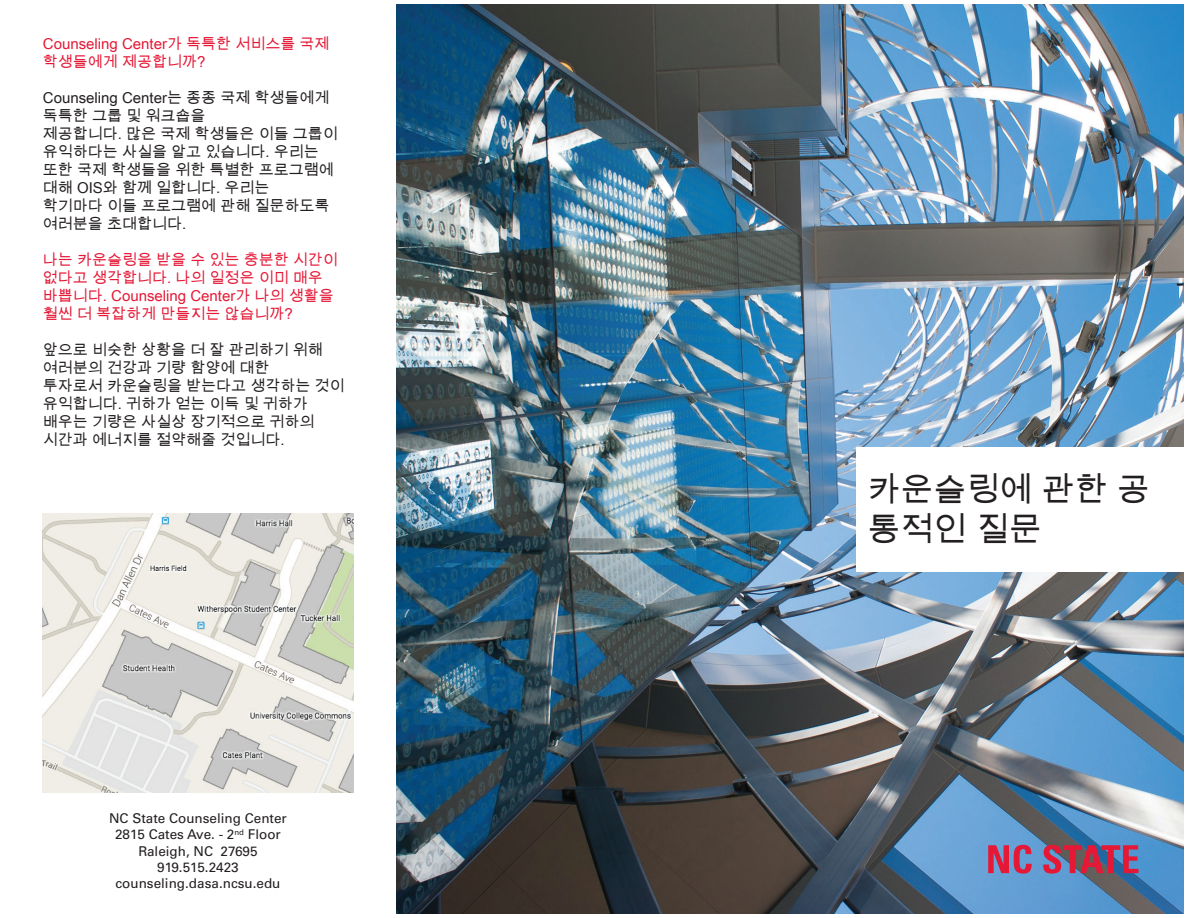
<style>
.page{position:relative;width:1188px;height:918px;background:#fff}
.page>*{position:absolute;margin:0;border:0;box-sizing:border-box;transform-origin:0 0}
.t1{font:33px/39.6px "Arial Unicode MS";color:#231f20}
.t2{font:15px/18px "Arial Unicode MS";color:#231f20}
.t3{font:15px/18px "Arial Unicode MS";color:#e51836}
.t4{font:13.5px/16.2px "Univers LT Std";color:#231f20;text-align:center}
</style>
<div class="page">
<img style="left:396px;top:4px;width:788px;height:910px">
<svg style="left:988px;top:845px;width:44px;height:29px"></svg>
<svg style="left:1043px;top:845px;width:95px;height:29px"></svg>
<div style="left:857px;top:447px;width:331px;height:125px;background:#fff"></div>
<img style="left:43px;top:514px;width:310px;height:278px">
<p class="t3" style="left:43px;top:35px;width:288px">Counseling Center가 독특한 서비스를 국제 학생들에게 제공합니까?</p>
<p class="t2" style="left:43px;top:89px;width:297px">Counseling Center는 종종 국제 학생들에게 독특한 그룹 및 워크숍을<br>제공합니다. 많은 국제 학생들은 이들 그룹이 유익하다는 사실을 알고 있습니다. 우리는 또한 국제 학생들을 위한 특별한 프로그램에 대해 OIS와 함께 일합니다. 우리는<br>학기마다 이들 프로그램에 관해 질문하도록 여러분을 초대합니다.</p>
<p class="t3" style="left:43px;top:251px;width:297px">나는 카운슬링을 받을 수 있는 충분한 시간이 없다고 생각합니다. 나의 일정은 이미 매우 바쁩니다. Counseling Center가 나의 생활을 훨씬 더 복잡하게 만들지는 않습니까?</p>
<p class="t2" style="left:43px;top:341px;width:303px">앞으로 비슷한 상황을 더 잘 관리하기 위해 여러분의 건강과 기량 함양에 대한<br>투자로서 카운슬링을 받는다고 생각하는 것이 유익합니다. 귀하가 얻는 이득 및 귀하가 배우는 기량은 사실상 장기적으로 귀하의 시간과 에너지를 절약해줄 것입니다.</p>
<p class="t4" style="left:109px;top:810px;width:179px">NC State Counseling Center<br>2815 Cates Ave. - 2<sup>nd</sup> Floor<br>Raleigh, NC 27695<br>919.515.2423 counseling.dasa.ncsu.edu</p>
<h1 class="t1" style="left:868px;top:469px;width:284px">카운슬링에 관한 공 통적인 질문</h1>
</div>
